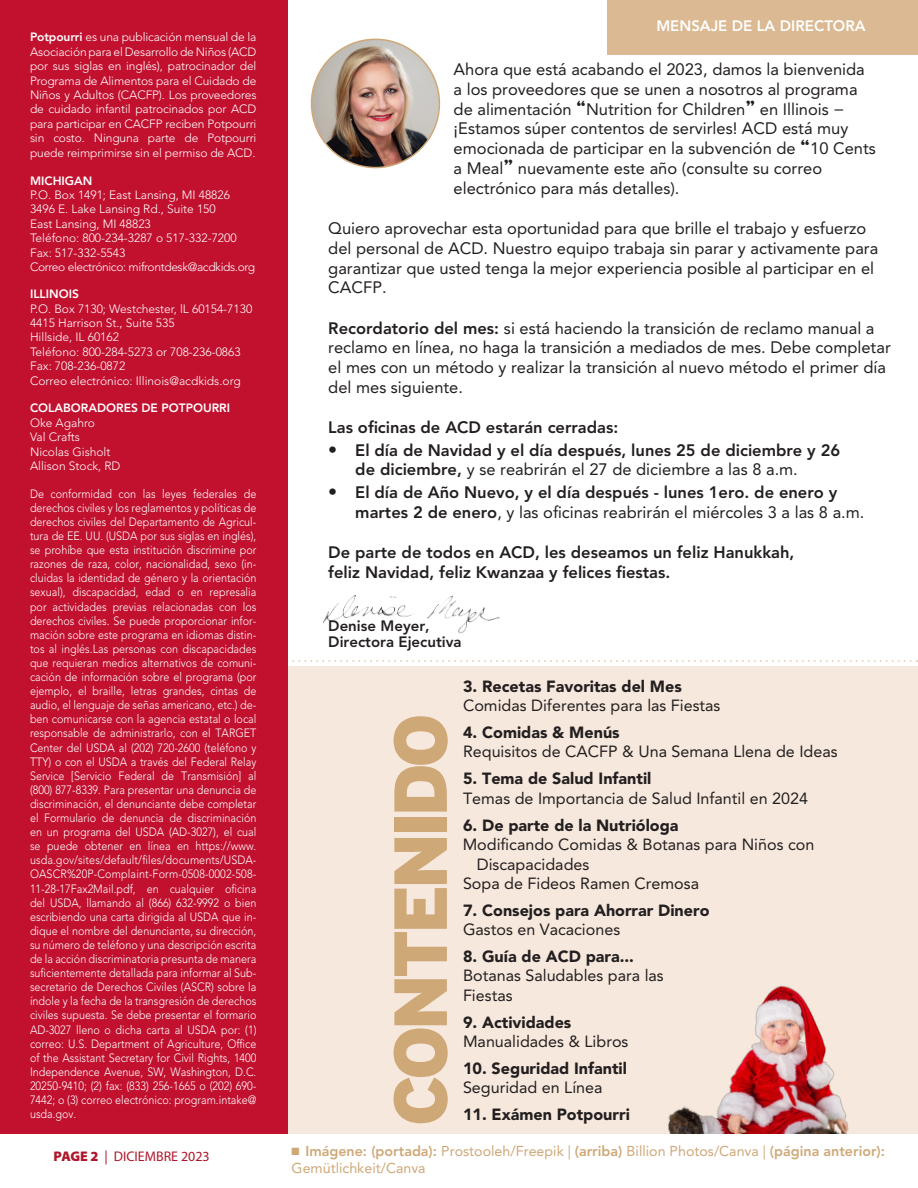
<style>
.page{position:relative;width:918px;height:1188px;background:#fff}
.page>*{position:absolute;margin:0;border:0;box-sizing:border-box;transform-origin:0 0}
.Bullets_-_fully_indented{font:900 75px "Interstate";letter-spacing:-.07em;color:#cfa878}
.t1{font:16.5px/19.8px "Avenir LT Std";color:#231f20}
.t2{font:800 16.5px/19.8px "Avenir LT Std";color:#231f20}
.Bullets_-_fully_indented-2{font:16.2px/19.4px "Avenir LT Std";color:#231f20}
.Bullets_-_fully_indented-3{font:900 16.2px/19.4px "Avenir LT Std";color:#231f20}
.t3{font:800 15px/16.5px "Avenir LT Std";color:#231f20}
.t4{font:800 15px "Avenir LT Std";color:#fff}
.Left_Header{font:14.25px/16.5px "Avenir LT Std";color:#cfa878}
.t5{font:13.95px "Myriad Pro";color:#ae172b}
.Bullets_-_fully_indented-4{font:300 12px/14.1px "Avenir LT Std";color:#fff;text-align:justify;scale:.9 1}
.Bullets_-_fully_indented-5{font:300 12px/14.4px "Avenir LT Std";color:#fff;text-align:justify}
.Bullets_-_fully_indented-6{font:300 12px "Avenir LT Std";letter-spacing:-.03em;color:#fff}
.t6{font:800 12px "Avenir LT Std";color:#fff}
.s1{font-weight:800}
.s2{font-weight:900}
.s3{font-family:"Aachen Std";font-weight:700}
.s4{font-size:18px}
.s5{font-weight:400}
</style>
<div class="page">
<img style="left:312px;top:39px;width:127px;height:129px;border-radius:64px">
<svg style="left:287px;top:660px;width:630px;height:2px"></svg>
<div style="left:238px;top:666px;width:680px;height:468px;background:#f6e8dc"></div>
<div style="left:0;top:0;width:287px;height:1134px;background:#c2102f"></div>
<div style="left:608px;top:0;width:310px;height:54px;background:#dbb992"></div>
<img style="left:668px;top:985px;width:181px;height:149px">
<img style="left:323px;top:595px;width:177px;height:39px">
<p class="Bullets_-_fully_indented-5" style="left:30px;top:30px;width:228px"><span class="s1">Potpourri</span> es una publicación mensual de la Asociación para el Desarrollo de Niños (ACD por sus siglas en inglés), patrocinador del Programa de Alimentos para el Cuidado de Niños y Adultos (CACFP). Los proveedores de cuidado infantil patrocinados por ACD para participar en CACFP reciben Potpourri sin costo. Ninguna parte de Potpourri puede reimprimirse sin el permiso de ACD.</p>
<p class="t6" style="left:30px;top:173px;width:64px">MICHIGAN</p>
<p class="Bullets_-_fully_indented-5" style="left:30px;top:188px;width:202px">P.O. Box 1491; East Lansing, MI 48826</p>
<p class="Bullets_-_fully_indented-5" style="left:30px;top:202px;width:187px">3496 E. Lake Lansing Rd., Suite 150</p>
<p class="Bullets_-_fully_indented-5" style="left:30px;top:217px;width:122px">East Lansing, MI 48823</p>
<p class="Bullets_-_fully_indented-5" style="left:30px;top:231px;width:208px">Teléfono: 800-234-3287 o 517-332-7200</p>
<p class="Bullets_-_fully_indented-5" style="left:30px;top:245px;width:97px">Fax: 517-332-5543</p>
<p class="Bullets_-_fully_indented-6" style="left:30px;top:260px;width:227px">Correo electrónico: mifrontdesk@acdkids.org</p>
<p class="t6" style="left:30px;top:287px;width:50px">ILLINOIS</p>
<p class="Bullets_-_fully_indented-5" style="left:30px;top:301px;width:224px">P.O. Box 7130; Westchester, lL 60154-7130</p>
<p class="Bullets_-_fully_indented-5" style="left:30px;top:316px;width:146px">4415 Harrison St., Suite 535</p>
<p class="Bullets_-_fully_indented-5" style="left:30px;top:330px;width:90px">Hillside, IL 60162</p>
<p class="Bullets_-_fully_indented-5" style="left:30px;top:344px;width:212px">Teléfono: 800-284-5273 or 708-236-0863</p>
<p class="Bullets_-_fully_indented-5" style="left:30px;top:359px;width:97px">Fax: 708-236-0872</p>
<p class="Bullets_-_fully_indented-5" style="left:30px;top:373px;width:212px">Correo electrónico: Illinois@acdkids.org</p>
<p class="Bullets_-_fully_indented-5" style="left:30px;top:401px;width:202px;text-align:left"><span class="s1">COLABORADORES DE POTPOURRI<br></span>Oke Agahro<br>Val Crafts<br>Nicolas Gisholt<br>Allison Stock, RD</p>
<p class="Bullets_-_fully_indented-4" style="left:30px;top:487px;width:253px">De conformidad con las leyes federales de derechos civiles y los reglamentos y políticas de derechos civiles del Departamento de Agricul&shy;tura de EE. UU. (USDA por sus siglas en inglés), se prohíbe que esta institución discrimine por razones de raza, color, nacionalidad, sexo (in&shy;cluidas la identidad de género y la orientación sexual), discapacidad, edad o en represalia por actividades previas relacionadas con los derechos civiles. Se puede proporcionar infor&shy;mación sobre este programa en idiomas distin&shy;tos al inglés.Las personas con discapacidades que requieran medios alternativos de comuni&shy;cación de información sobre el programa (por ejemplo, el braille, letras grandes, cintas de audio, el lenguaje de señas americano, etc.) de&shy;ben comunicarse con la agencia estatal o local responsable de administrarlo, con el TARGET Center del USDA al (202) 720-2600 (teléfono y TTY) o con el USDA a través del Federal Relay Service [Servicio Federal de Transmisión] al (800) 877-8339. Para presentar una denuncia de discriminación, el denunciante debe completar el Formulario de denuncia de discriminación en un programa del USDA (AD-3027), el cual se puede obtener en línea en https://www. usda.gov/sites/default/files/documents/USDA-OASCR%20P-Complaint-Form-0508-0002-508- 11-28-17Fax2Mail.pdf, en cualquier oficina del USDA, llamando al (866) 632-9992 o bien escribiendo una carta dirigida al USDA que in&shy;dique el nombre del denunciante, su dirección, su número de teléfono y una descripción escrita de la acción discriminatoria presunta de manera suficientemente detallada para informar al Sub&shy;secretario de Derechos Civiles (ASCR) sobre la índole y la fecha de la transgresión de derechos civiles supuesta. Se debe presentar el formario AD-3027 lleno o dicha carta al USDA por: (1) correo: U.S. Department of Agriculture, Office of the Assistant Secretary for Civil Rights, 1400<br>Independence Avenue, SW, Washington, D.C.<br>20250-9410; (2) fax: (833) 256-1665 o (202) 690- 7442; o (3) correo electrónico: program.intake@ usda.gov.</p>
<p class="t5" style="left:54px;top:1148px;width:158px"><span class="s2">PAGE 2</span> | DICIEMBRE 2023</p>
<p class="t4" style="left:656px;top:17px;width:211px">MENSAJE DE LA DIRECTORA</p>
<p class="t1" style="left:454px;top:59px;width:424px">Ahora que está acabando el 2023, damos la bienvenida a los proveedores que se unen a nosotros al programa de alimentación <span class="s3">“</span>Nutrition for Children<span class="s3">”</span> en Illinois − ¡Estamos súper contentos de servirles! ACD está muy emocionada de participar en la subvención de <span class="s3">“</span>10 Cents a Meal<span class="s3">”</span> nuevamente este año (consulte su correo electrónico para más detalles).</p>
<p class="t1" style="left:328px;top:218px;width:551px">Quiero aprovechar esta oportunidad para que brille el trabajo y esfuerzo del personal de ACD. Nuestro equipo trabaja sin parar y activamente para garantizar que usted tenga la mejor experiencia posible al participar en el CACFP.</p>
<p class="t1" style="left:328px;top:318px;width:564px"><span class="s1">Recordatorio del mes:</span> si está haciendo la transición de reclamo manual a reclamo en línea, no haga la transición a mediados de mes. Debe completar el mes con un método y realizar la transición al nuevo método el primer día del mes siguiente.</p>
<p class="t2" style="left:328px;top:418px;width:291px">Las oficinas de ACD estarán cerradas:</p>
<p class="t2" style="left:355px;top:440px;width:486px;text-indent:-27px"><span class="s4">•</span> El día de Navidad y el día después, lunes 25 de diciembre y 26 de diciembre, <span class="s5">y se reabrirán el 27 de diciembre a las 8 a.m.</span></p>
<p class="t2" style="left:355px;top:482px;width:511px;text-indent:-27px"><span class="s4">•</span> El día de Año Nuevo, y el día después - lunes 1ero. de enero y martes 2 de enero<span class="s5">, y las oficinas reabrirán el miércoles 3 a las 8 a.m.</span></p>
<p class="t2" style="left:328px;top:542px;width:468px;line-height:20.2px">De parte de todos en ACD, les deseamos un feliz Hanukkah, feliz Navidad, feliz Kwanzaa y felices fiestas.</p>
<p class="t3" style="left:328px;top:617px;width:135px">Denise Meyer,<br>Directora Ejecutiva</p>
<p class="Bullets_-_fully_indented-3" style="left:463px;top:677px;width:220px">3. Recetas Favoritas del Mes</p>
<p class="Bullets_-_fully_indented-2" style="left:463px;top:696px;width:259px">Comidas Diferentes para las Fiestas</p>
<p class="Bullets_-_fully_indented-3" style="left:463px;top:723px;width:158px">4. Comidas &amp; Menús</p>
<p class="Bullets_-_fully_indented-2" style="left:463px;top:742px;width:376px">Requisitos de CACFP &amp; Una Semana Llena de Ideas</p>
<p class="Bullets_-_fully_indented-3" style="left:463px;top:769px;width:190px">5. Tema de Salud Infantil</p>
<p class="Bullets_-_fully_indented-2" style="left:463px;top:789px;width:347px">Temas de Importancia de Salud Infantil en 2024</p>
<p class="Bullets_-_fully_indented-3" style="left:463px;top:815px;width:217px">6. De parte de la Nutrióloga</p>
<p class="Bullets_-_fully_indented-2" style="left:463px;top:835px;width:353px">Modificando Comidas &amp; Botanas para Niños con</p>
<p class="Bullets_-_fully_indented-2" style="left:477px;top:855px;width:114px">Discapacidades</p>
<p class="Bullets_-_fully_indented-2" style="left:463px;top:874px;width:238px">Sopa de Fideos Ramen Cremosa</p>
<p class="Bullets_-_fully_indented-3" style="left:463px;top:901px;width:248px">7. Consejos para Ahorrar Dinero<br><span class="s5">Gastos en Vacaciones</span></p>
<p class="Bullets_-_fully_indented-2" style="left:463px;top:947px;width:202px"><span class="s2">8. Guía de ACD para...<br></span>Botanas Saludables para las</p>
<p class="Bullets_-_fully_indented-2" style="left:463px;top:986px;width:51px">Fiestas</p>
<p class="Bullets_-_fully_indented-2" style="left:463px;top:1012px;width:167px"><span class="s2">9. Actividades<br></span>Manualidades &amp; Libros</p>
<p class="Bullets_-_fully_indented-3" style="left:463px;top:1058px;width:165px">10. Seguridad Infantil<br><span class="s5">Seguridad en Línea</span></p>
<p class="Bullets_-_fully_indented" style="left:378px;top:1126px;width:415px;rotate:-90deg">CONTENIDO</p>
<p class="Bullets_-_fully_indented-3" style="left:463px;top:1105px;width:168px">11. Exámen Potpourri</p>
<p class="Left_Header" style="left:292px;top:1143px;width:595px">■ <span class="s1">Imágene: (portada):</span> Prostooleh/Freepik | <span class="s1">(arriba)</span> Billion Photos/Canva | <span class="s1">(página anterior):<br></span>Gemütlichkeit/Canva</p>
</div>
